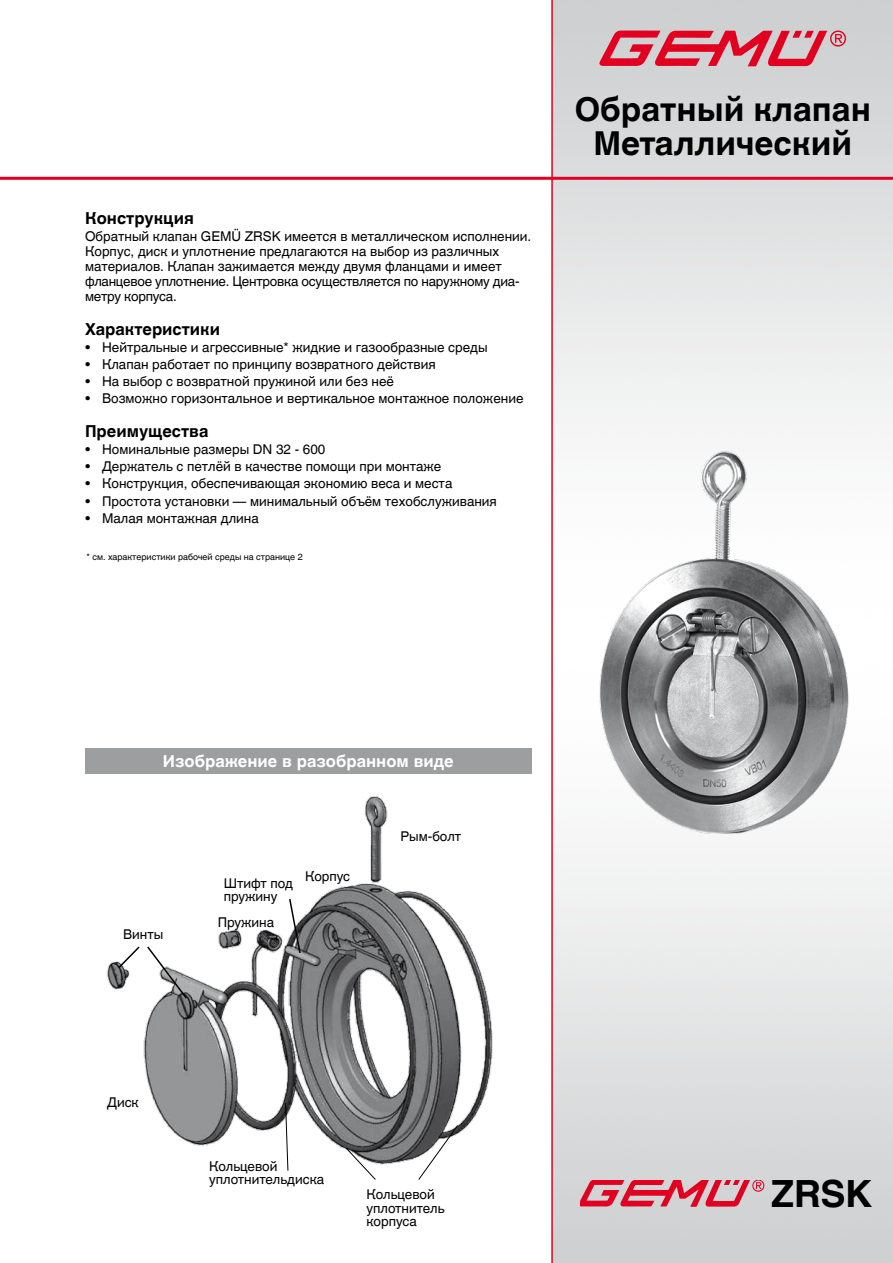
<style>
.page{position:relative;width:893px;height:1263px;background:#fff}
.page>*{position:absolute;margin:0;border:0;box-sizing:border-box;transform-origin:0 0}
.t1{font:700 37.5px "Helvetica World";color:#000}
.t2{font:700 33px/33px "Helvetica World";color:#000;text-align:center}
.t3{font:700 16.5px "Helvetica World";color:#000}
.t4{font:700 16.5px "Helvetica World";color:#fff}
.t5{font:13.5px/15px "Helvetica World";color:#000}
.t6{font:9px "Helvetica World";color:#000}
</style>
<div class="page">
<img style="left:87px;top:773px;width:425px;height:392px">
<hr style="left:0;top:177px;width:893px;height:3px;background:#e20020">
<hr style="left:551px;top:0;width:2px;height:1263px;background:#e20020">
<img style="left:580px;top:1180px;width:187px;height:34px">
<img style="left:594px;top:24px;width:260px;height:54px">
<img style="left:597px;top:446px;width:256px;height:392px">
<svg style="left:418px;top:1124px;width:41px;height:56px"></svg>
<svg style="left:345px;top:1147px;width:31px;height:33px"></svg>
<svg style="left:285px;top:1102px;width:4px;height:69px"></svg>
<svg style="left:117px;top:945px;width:71px;height:55px"></svg>
<svg style="left:288px;top:897px;width:14px;height:58px"></svg>
<div style="left:85px;top:748px;width:446px;height:25px;background:#9c9e9f"></div>
<p class="t3" style="left:85px;top:209px;width:110px">Конструкция</p>
<p class="t5" style="left:85px;top:229px;width:448px">Обратный клапан GEMÜ ZRSK имеется в металлическом исполнении.<br>Корпус, диск и уплотнение предлагаются на выбор из различных материалов. Клапан зажимается между двумя фланцами и имеет фланцевое уплотнение. Центровка осуществляется по наружному диа&shy;метру корпуса.</p>
<p class="t3" style="left:85px;top:319px;width:137px">Xapaктеристики</p>
<p class="t5" style="left:85px;top:340px;width:404px">• Нейтральные и агрессивные* жидкие и газообразные среды</p>
<p class="t5" style="left:85px;top:357px;width:352px">• Клапан работает по принципу возвратного действия</p>
<p class="t5" style="left:85px;top:374px;width:311px">• На выбор с возвратной пружиной или без неё</p>
<p class="t5" style="left:85px;top:391px;width:440px">• Возможно горизонтальное и вертикальное монтажное положение</p>
<p class="t3" style="left:85px;top:422px;width:125px">Преимущества</p>
<p class="t5" style="left:85px;top:442px;width:242px">• Номинальные размеры DN 32 - 600</p>
<p class="t5" style="left:85px;top:459px;width:358px">• Держатель с петлёй в качестве помощи при монтаже</p>
<p class="t5" style="left:85px;top:476px;width:369px">• Конструкция, обеспечивающая экономию веса и места</p>
<p class="t5" style="left:85px;top:493px;width:413px">• Простота установки — минимальный объём техобслуживания</p>
<p class="t5" style="left:85px;top:510px;width:175px">• Малая монтажная длина</p>
<p class="t6" style="left:87px;top:551px;width:218px">* см. характеристики рабочей среды на странице 2</p>
<h2 class="t2" style="left:575px;top:94px;width:298px">Обратный клапан<br>Металлический</h2>
<p class="t4" style="left:163px;top:751px;width:292px">Изображение в разобранном виде</p>
<p class="t5" style="left:123px;top:927px;width:42px">Винты</p>
<p class="t5" style="left:224px;top:876px;width:71px;line-height:13.5px">Штифт под пружину</p>
<p class="t5" style="left:218px;top:915px;width:58px">Пружина</p>
<p class="t5" style="left:305px;top:868px;width:47px">Корпус</p>
<p class="t5" style="left:401px;top:829px;width:62px">Рым-болт</p>
<p class="t5" style="left:107px;top:1095px;width:33px">Диск</p>
<p class="t5" style="left:209px;top:1159px;width:117px;line-height:13.5px">Кольцевой уплотнительдиска</p>
<p class="t5" style="left:367px;top:1188px;width:80px;line-height:13.5px">Кольцевой уплотнитель корпуса</p>
<h1 class="t1" style="left:771px;top:1172px;width:103px">ZRSK</h1>
</div>
